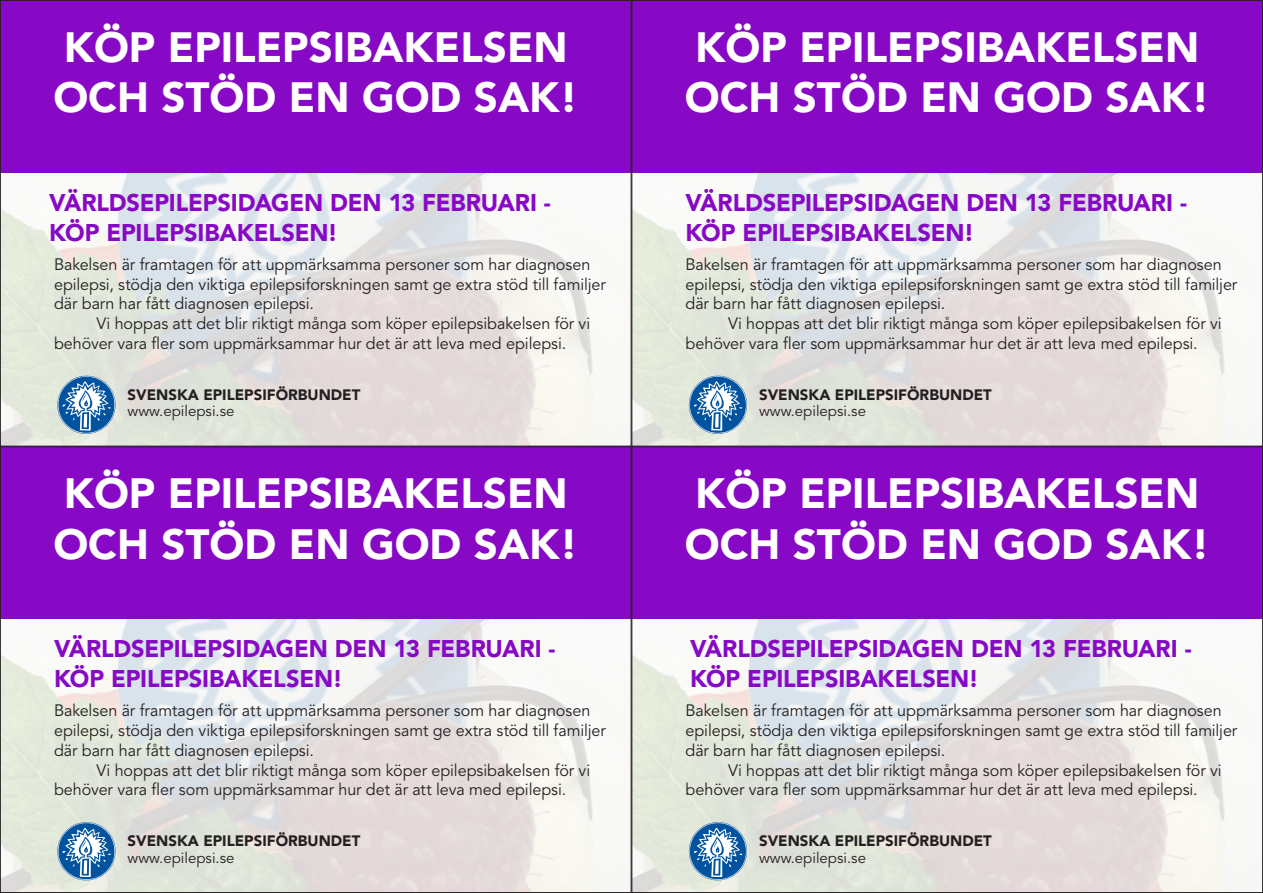
<style>
.page{position:relative;width:1263px;height:893px;background:#fff}
.page>*{position:absolute;margin:0;border:0;box-sizing:border-box;transform-origin:0 0}
.t1{font:900 42px "Avenir LT Std";color:#fff}
.Styckeformat_1{font:900 24px/30px "Avenir LT Std";letter-spacing:-.005em;color:#8709c5}
.Brödtext{font:16.5px/19.8px "Avenir LT Std";letter-spacing:-.005em;color:#231f20}
.t2{font:900 15px "Avenir LT Std";color:#231f20}
.t3{font:15px "Avenir LT Std";color:#231f20}
</style>
<div class="page">
<img style="left:2px;top:172px;width:1259px;height:272px">
<div style="left:0;top:0;width:1263px;height:172px;background:#8709c5"></div>
<svg style="left:55px;top:374px;width:62px;height:61px;background:#80a7c7"></svg>
<svg style="left:687px;top:374px;width:61px;height:61px;background:#7ea6c7"></svg>
<img style="left:2px;top:619px;width:1244px;height:272px">
<div style="left:0;top:446px;width:1263px;height:173px;background:#8709c5"></div>
<svg style="left:55px;top:820px;width:62px;height:62px;background:#81a8c8"></svg>
<svg style="left:687px;top:820px;width:61px;height:62px;background:#7fa7c7"></svg>
<p class="t1" style="left:64px;top:22px;width:506px">KÖP EPILEPSIBAKELSEN</p>
<p class="t1" style="left:53px;top:72px;width:526px">OCH STÖD EN GOD SAK!</p>
<p class="Styckeformat_1" style="left:49px;top:187px;width:503px">VÄRLDSEPILEPSIDAGEN DEN 13 FEBRUARI -<br>KÖP EPILEPSIBAKELSEN!</p>
<p class="Brödtext" style="left:54px;top:255px;width:553px">Bakelsen är framtagen för att uppmärksamma personer som har diagnosen epilepsi, stödja den viktiga epilepsiforskningen samt ge extra stöd till familjer där barn har fått diagnosen epilepsi.</p>
<p class="Brödtext" style="left:54px;top:314px;width:538px;text-indent:43px">Vi hoppas att det blir riktigt många som köper epilepsibakelsen för vi behöver vara fler som uppmärksammar hur det är att leva med epilepsi.</p>
<p class="t2" style="left:128px;top:385px;width:234px">SVENSKA EPILEPSIFÖRBUNDET</p>
<p class="t3" style="left:128px;top:402px;width:108px">www.epilepsi.se</p>
<p class="t1" style="left:64px;top:468px;width:506px">KÖP EPILEPSIBAKELSEN</p>
<p class="t1" style="left:53px;top:519px;width:526px">OCH STÖD EN GOD SAK!</p>
<p class="Styckeformat_1" style="left:54px;top:633px;width:503px">VÄRLDSEPILEPSIDAGEN DEN 13 FEBRUARI -<br>KÖP EPILEPSIBAKELSEN!</p>
<p class="Brödtext" style="left:54px;top:701px;width:553px">Bakelsen är framtagen för att uppmärksamma personer som har diagnosen epilepsi, stödja den viktiga epilepsiforskningen samt ge extra stöd till familjer där barn har fått diagnosen epilepsi.</p>
<p class="Brödtext" style="left:54px;top:760px;width:538px;text-indent:43px">Vi hoppas att det blir riktigt många som köper epilepsibakelsen för vi behöver vara fler som uppmärksammar hur det är att leva med epilepsi.</p>
<p class="t2" style="left:128px;top:832px;width:234px">SVENSKA EPILEPSIFÖRBUNDET</p>
<p class="t3" style="left:128px;top:849px;width:108px">www.epilepsi.se</p>
<p class="t1" style="left:695px;top:22px;width:506px">KÖP EPILEPSIBAKELSEN</p>
<p class="t1" style="left:685px;top:72px;width:526px">OCH STÖD EN GOD SAK!</p>
<p class="Styckeformat_1" style="left:685px;top:187px;width:503px">VÄRLDSEPILEPSIDAGEN DEN 13 FEBRUARI -<br>KÖP EPILEPSIBAKELSEN!</p>
<p class="Brödtext" style="left:685px;top:255px;width:553px">Bakelsen är framtagen för att uppmärksamma personer som har diagnosen epilepsi, stödja den viktiga epilepsiforskningen samt ge extra stöd till familjer där barn har fått diagnosen epilepsi.</p>
<p class="Brödtext" style="left:685px;top:314px;width:538px;text-indent:43px">Vi hoppas att det blir riktigt många som köper epilepsibakelsen för vi behöver vara fler som uppmärksammar hur det är att leva med epilepsi.</p>
<p class="t2" style="left:759px;top:385px;width:234px">SVENSKA EPILEPSIFÖRBUNDET</p>
<p class="t3" style="left:759px;top:402px;width:108px">www.epilepsi.se</p>
<p class="t1" style="left:695px;top:468px;width:506px">KÖP EPILEPSIBAKELSEN</p>
<p class="t1" style="left:685px;top:519px;width:526px">OCH STÖD EN GOD SAK!</p>
<p class="Styckeformat_1" style="left:690px;top:633px;width:503px">VÄRLDSEPILEPSIDAGEN DEN 13 FEBRUARI -<br>KÖP EPILEPSIBAKELSEN!</p>
<p class="Brödtext" style="left:685px;top:701px;width:553px">Bakelsen är framtagen för att uppmärksamma personer som har diagnosen epilepsi, stödja den viktiga epilepsiforskningen samt ge extra stöd till familjer där barn har fått diagnosen epilepsi.</p>
<p class="Brödtext" style="left:685px;top:760px;width:538px;text-indent:43px">Vi hoppas att det blir riktigt många som köper epilepsibakelsen för vi behöver vara fler som uppmärksammar hur det är att leva med epilepsi.</p>
<p class="t2" style="left:759px;top:832px;width:234px">SVENSKA EPILEPSIFÖRBUNDET</p>
<p class="t3" style="left:759px;top:849px;width:108px">www.epilepsi.se</p>
</div>
